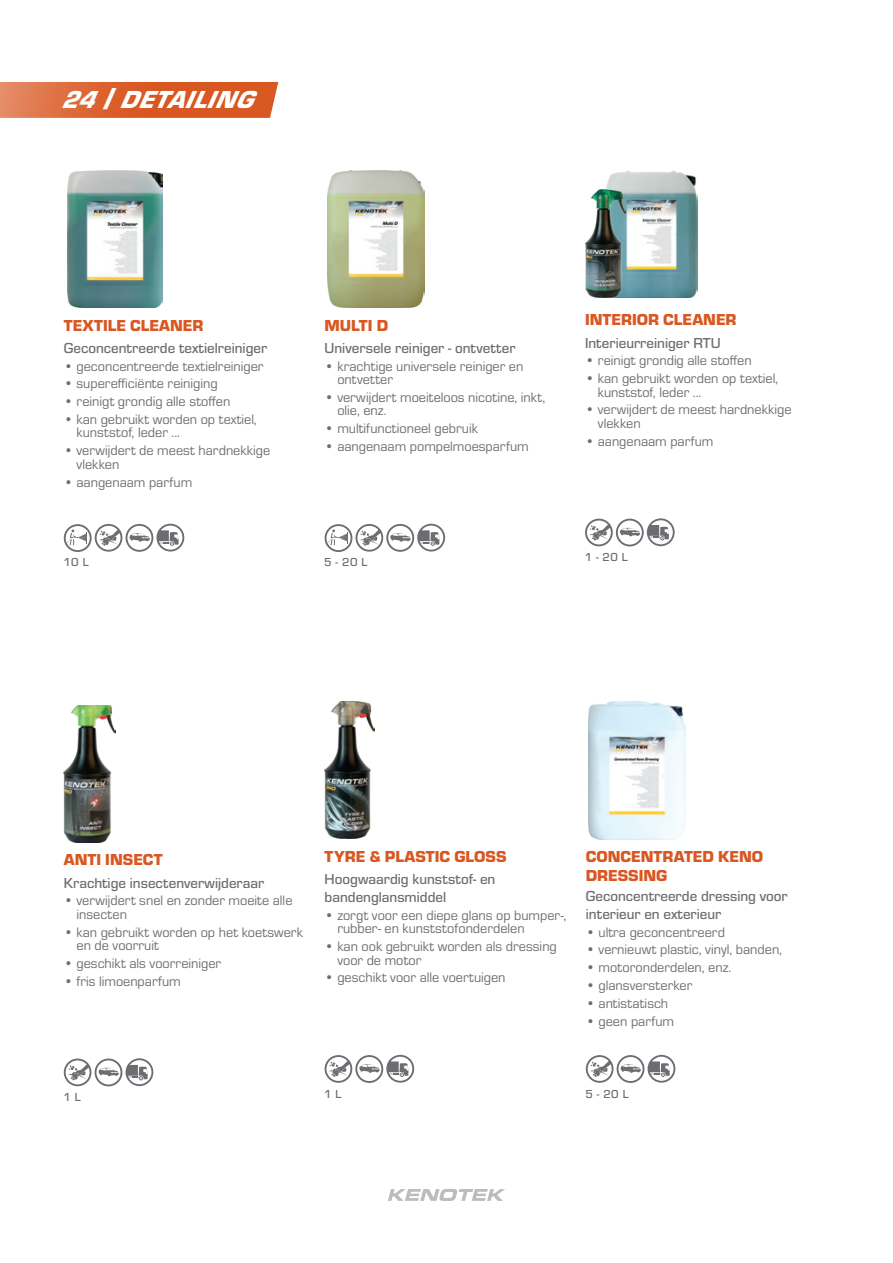
<style>
.page{position:relative;width:893px;height:1263px;background:#fff}
.page>*{position:absolute;margin:0;border:0;box-sizing:border-box;transform-origin:0 0}
.t1{font:italic 900 25.5px "Eurostile";color:#fff}
.t2{font:900 16.5px/19.5px "Eurostile";color:#d95721}
.t3{font:500 15px/18px "Eurostile";color:#6c6d70}
.t4{font:14.25px/13.5px "Eurostile";color:#6c6d70}
.t5{font:500 12px "Eurostile";letter-spacing:.04em;color:#6c6d70}
</style>
<div class="page">
<svg style="left:388px;top:1189px;width:117px;height:12px"></svg>
<img style="left:606px;top:170px;width:92px;height:128px">
<img style="left:585px;top:189px;width:40px;height:109px">
<svg style="left:585px;top:518px;width:90px;height:28px"></svg>
<img style="left:64px;top:705px;width:52px;height:137px">
<svg style="left:64px;top:1058px;width:89px;height:28px"></svg>
<img style="left:325px;top:702px;width:49px;height:136px">
<svg style="left:325px;top:1055px;width:89px;height:28px"></svg>
<img style="left:589px;top:702px;width:96px;height:137px">
<svg style="left:586px;top:1055px;width:89px;height:28px"></svg>
<img style="left:328px;top:171px;width:96px;height:137px">
<svg style="left:325px;top:524px;width:120px;height:28px"></svg>
<img style="left:67px;top:171px;width:96px;height:137px">
<svg style="left:64px;top:524px;width:120px;height:28px"></svg>
<svg style="left:0;top:82px;width:278px;height:36px;background:#dc6534"></svg>
<h1 class="t1" style="left:62px;top:81px;width:200px">24 | DETA ILING</h1>
<p class="t2" style="left:64px;top:314px;width:141px">TEXTILE CLEANER</p>
<p class="t3" style="left:64px;top:338px;width:205px">Geconcentreerde textielreiniger</p>
<p class="t4" style="left:64px;top:359px;width:201px">• geconcentreerde textielreiniger</p>
<p class="t4" style="left:64px;top:376px;width:155px">• superefficiënte reiniging</p>
<p class="t4" style="left:64px;top:394px;width:168px">• reinigt grondig alle stoffen</p>
<p class="t4" style="left:77px;top:412px;width:182px;text-indent:-13px">• kan gebruikt worden op textiel, kunststof, leder ...</p>
<p class="t4" style="left:77px;top:443px;width:195px;text-indent:-13px">• verwijdert de meest hardnekkige vlekken</p>
<p class="t4" style="left:64px;top:474px;width:130px">• aangenaam parfum</p>
<p class="t5" style="left:63px;top:554px;width:27px">10 L</p>
<p class="t2" style="left:325px;top:314px;width:65px">MULTI D</p>
<p class="t3" style="left:325px;top:338px;width:192px">Universele reiniger - ontvetter</p>
<p class="t4" style="left:337px;top:359px;width:187px;text-indent:-13px">• krachtige universele reiniger en ontvetter</p>
<p class="t4" style="left:337px;top:390px;width:209px;text-indent:-13px">• verwijdert moeiteloos nicotine, inkt, olie, enz.</p>
<p class="t4" style="left:325px;top:421px;width:155px">• multifunctioneel gebruik</p>
<p class="t4" style="left:325px;top:439px;width:206px">• aangenaam pompelmoesparfum</p>
<p class="t5" style="left:324px;top:554px;width:45px">5 - 20 L</p>
<p class="t2" style="left:585px;top:309px;width:153px">INTERIOR CLEANER</p>
<p class="t3" style="left:585px;top:333px;width:137px">Interieurreiniger RTU</p>
<p class="t4" style="left:585px;top:353px;width:168px">• reinigt grondig alle stoffen</p>
<p class="t4" style="left:598px;top:371px;width:182px;text-indent:-13px">• kan gebruikt worden op textiel, kunststof, leder ...</p>
<p class="t4" style="left:598px;top:402px;width:195px;text-indent:-13px">• verwijdert de meest hardnekkige vlekken</p>
<p class="t4" style="left:585px;top:434px;width:130px">• aangenaam parfum</p>
<p class="t5" style="left:585px;top:549px;width:45px">1 - 20 L</p>
<p class="t2" style="left:64px;top:849px;width:100px">ANTI INSECT</p>
<p class="t3" style="left:64px;top:873px;width:202px">Krachtige insectenverwijderaar</p>
<p class="t4" style="left:77px;top:893px;width:217px;text-indent:-13px">• verwijdert snel en zonder moeite alle insecten</p>
<p class="t4" style="left:77px;top:924px;width:228px;text-indent:-13px">• kan gebruikt worden op het koetswerk en de voorruit</p>
<p class="t4" style="left:64px;top:956px;width:159px">• geschikt als voorreiniger</p>
<p class="t4" style="left:64px;top:973px;width:119px">• fris limoenparfum</p>
<p class="t2" style="left:325px;top:845px;width:184px">TYRE &amp; PLASTIC GLOSS</p>
<p class="t3" style="left:325px;top:869px;width:172px">Hoogwaardig kunststof- en bandenglansmiddel</p>
<p class="t4" style="left:337px;top:908px;width:231px;text-indent:-13px">• zorgt voor een diepe glans op bumper-, rubber- en kunststofonderdelen</p>
<p class="t4" style="left:337px;top:939px;width:221px;text-indent:-13px">• kan ook gebruikt worden als dressing voor de motor</p>
<p class="t4" style="left:325px;top:970px;width:182px">• geschikt voor alle voertuigen</p>
<p class="t2" style="left:586px;top:845px;width:179px">CONCENTRATED KENO<br>DRESSING</p>
<p class="t3" style="left:586px;top:886px;width:203px">Geconcentreerde dressing voor interieur en exterieur</p>
<p class="t4" style="left:586px;top:925px;width:141px">• ultra geconcentreerd</p>
<p class="t4" style="left:586px;top:942px;width:198px">• vernieuwt plastic, vinyl, banden,</p>
<p class="t4" style="left:586px;top:960px;width:147px">• motoronderdelen, enz.</p>
<p class="t4" style="left:586px;top:978px;width:108px">• glansversterker</p>
<p class="t4" style="left:586px;top:996px;width:84px">• antistatisch</p>
<p class="t4" style="left:586px;top:1013px;width:90px">• geen parfum</p>
<p class="t5" style="left:63px;top:1089px;width:19px">1 L</p>
<p class="t5" style="left:324px;top:1085px;width:19px">1 L</p>
<p class="t5" style="left:585px;top:1085px;width:45px">5 - 20 L</p>
</div>
